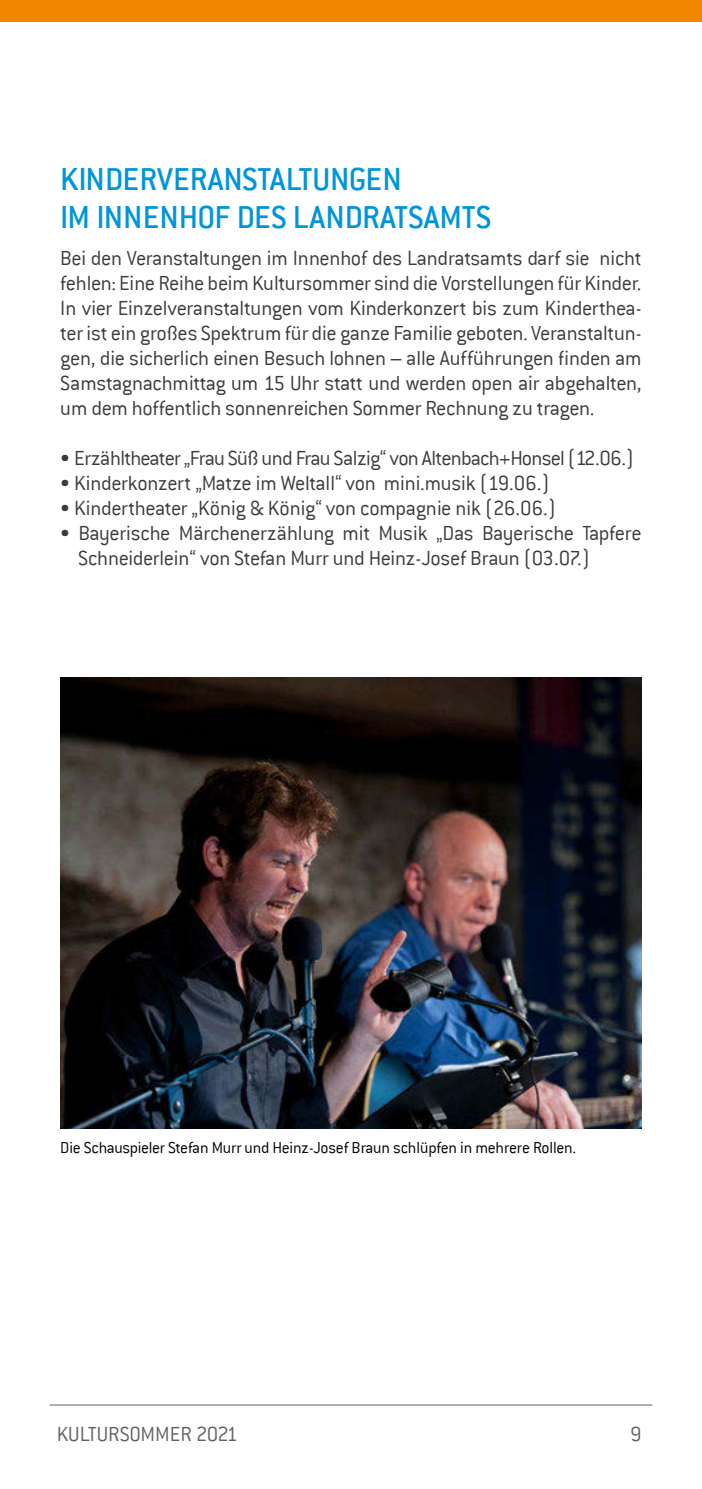
<style>
.page{position:relative;width:702px;height:1489px;background:#fff}
.page>*{position:absolute;margin:0;border:0;box-sizing:border-box;transform-origin:0 0}
.Headline_blau{font:500 35px "Conduit ITC";color:#0095db}
.Fließtext_regular{font:300 22.5px/25px "Conduit ITC";letter-spacing:-.015em;color:#3c3c3b;text-align:justify}
.Fließtext_regular-2{font:300 22.5px "Conduit ITC";letter-spacing:-.035em;color:#3c3c3b}
.t1{font:300 22.5px "Conduit ITC";color:#646363}
.Fließtext_regular-3{font:300 17.5px "Conduit ITC";letter-spacing:-.015em;color:#000}
</style>
<div class="page">
<img style="left:60px;top:678px;width:581px;height:450px">
<hr style="left:50px;top:1404px;width:602px;height:1px;background:#646363">
<div style="left:0;top:0;width:702px;height:21px;background:#f18700"></div>
<p class="Headline_blau" style="left:60px;top:159px;width:343px">KINDERVERANSTALTUNGEN</p>
<p class="Headline_blau" style="left:60px;top:197px;width:432px">IM INNENHOF DES LANDRATSAMTS</p>
<p class="Fließtext_regular" style="left:60px;top:246px;width:583px">Bei den Veranstaltungen im Innenhof des Landratsamts darf sie nicht fehlen: Eine Reihe beim Kultursommer sind die Vorstellungen für Kinder.<br>In vier Einzelveranstaltungen vom Kinderkonzert bis zum Kinderthea&shy;ter ist ein großes Spektrum für die ganze Familie geboten. Veranstaltun&shy;gen, die sicherlich einen Besuch lohnen – alle Aufführungen finden am Samstagnachmittag um 15 Uhr statt und werden open air abgehalten, um dem hoffentlich sonnenreichen Sommer Rechnung zu tragen.</p>
<p class="Fließtext_regular-2" style="left:60px;top:446px;width:575px">• Erzähltheater „Frau Süß und Frau Salzig“ von Altenbach+Honsel (12.06.)</p>
<p class="Fließtext_regular" style="left:60px;top:470px;width:491px">• Kinderkonzert „Matze im Weltall“ von mini.musik (19.06.)</p>
<p class="Fließtext_regular" style="left:60px;top:495px;width:497px">• Kindertheater „König &amp; König“ von compagnie nik (26.06.)</p>
<p class="Fließtext_regular" style="left:78px;top:520px;width:565px;text-indent:-18px">• Bayerische Märchenerzählung mit Musik „Das Bayerische Tapfere<br>Schneiderlein“ von Stefan Murr und Heinz-Josef Braun (03.07.)</p>
<p class="Fließtext_regular-3" style="left:60px;top:1138px;width:517px">Die Schauspieler Stefan Murr und Heinz-Josef Braun schlüpfen in mehrere Rollen.</p>
<p class="t1" style="left:57px;top:1421px;width:183px">KULTURSOMMER 2021</p>
<p class="t1" style="left:630px;top:1421px;width:13px">9</p>
</div>
